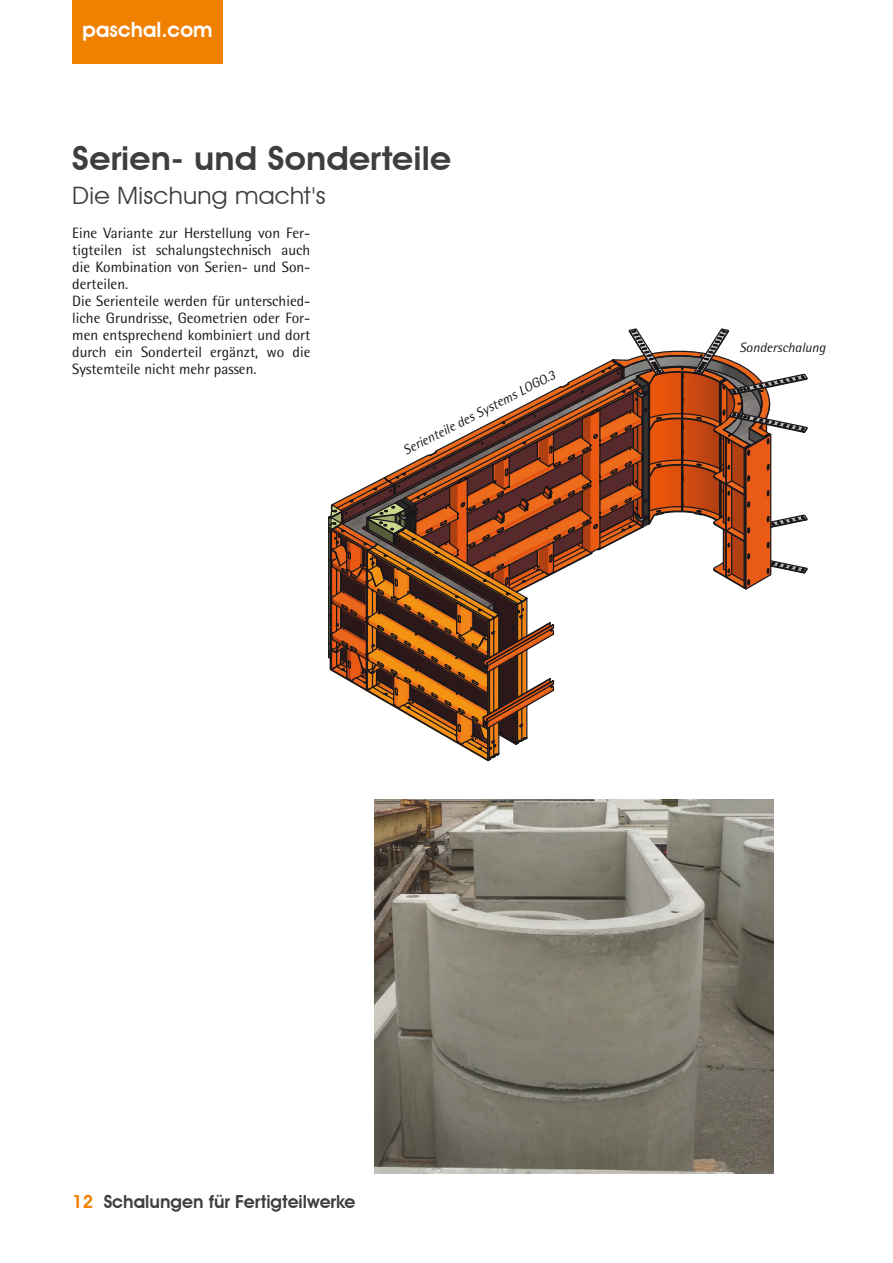
<style>
.page{position:relative;width:893px;height:1263px;background:#fff}
.page>*{position:absolute;margin:0;border:0;box-sizing:border-box;transform-origin:0 0}
.t1{font:600 33px "Avant Garde IT Cby BT";letter-spacing:.005em;color:#3e3e40;scale:1.05 1}
.t2{font:24px "Avant Garde IT Cby BT";letter-spacing:.01em;color:#3e3e40;scale:1.05 1}
.t3{font:600 21px "Avant Garde IT Cby BT";color:#fff}
.t4{font:600 18px "Avant Garde IT Cby BT";color:#3e3e40}
.Bildunterschriften{font:15px/17px "Rotis Semi Sans";color:#1a171b;text-align:justify}
.t5{font:italic 13.5px "Rotis Semi Sans";color:#1a171b}
.s1{color:#ef8000}
</style>
<div class="page">
<div style="left:72px;top:0;width:151px;height:64px;background:#ef8000"></div>
<img style="left:374px;top:799px;width:400px;height:375px">
<svg style="left:328px;top:328px;width:480px;height:434px"></svg>
<h3 class="t3" style="left:82px;top:17px;width:132px">paschal.com</h3>
<p class="t1" style="left:72px;top:139px;width:362px">Serien- und Sonderteile</p>
<p class="t2" style="left:72px;top:181px;width:243px">Die Mischung macht's</p>
<p class="Bildunterschriften" style="left:72px;top:224px;width:240px">Eine Variante zur Herstellung von Fer&shy;tigteilen ist schalungstechnisch auch die Kombination von Serien- und Son&shy;derteilen.</p>
<p class="Bildunterschriften" style="left:72px;top:292px;width:240px">Die Serienteile werden für unterschied&shy;liche Grundrisse, Geometrien oder For&shy;men entsprechend kombiniert und dort durch ein Sonderteil ergänzt, wo die Systemteile nicht mehr passen.</p>
<p class="t5" style="left:400px;top:443px;width:170px;rotate:-27deg">Serienteile des Systems LOGO.3</p>
<p class="t5" style="left:739px;top:339px;width:88px">Sonderschalung</p>
<p class="t4" style="left:72px;top:1190px;width:285px"><span class="s1">12</span> Schalungen für Fertigteilwerke</p>
</div>
